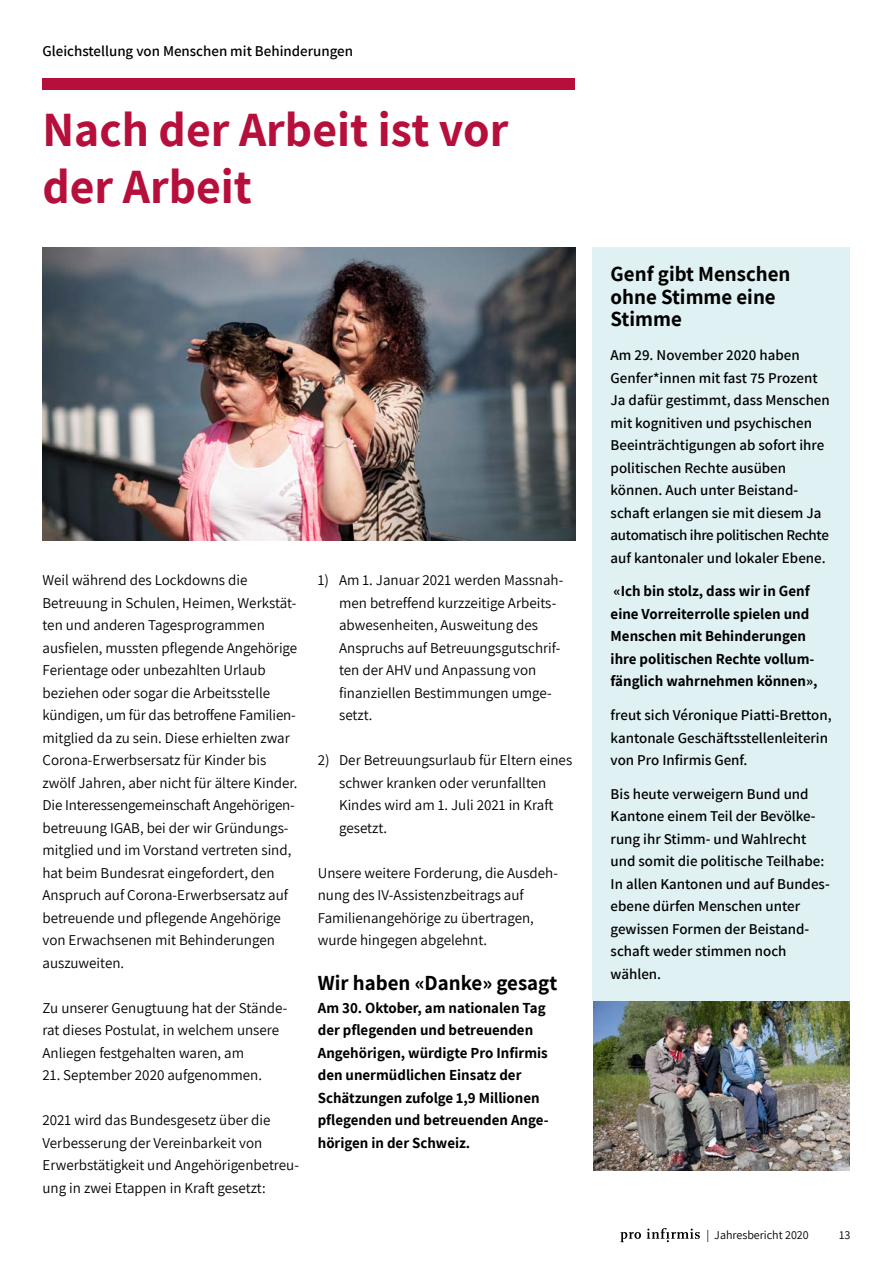
<style>
.page{position:relative;width:893px;height:1263px;background:#fff}
.page>*{position:absolute;margin:0;border:0;box-sizing:border-box;transform-origin:0 0}
.t1{font:700 48px/56.2px "Assistant";color:#b60f3c}
.t2{font:700 21px/22.5px "Assistant";color:#000}
.t3{font:15px/22.5px "Assistant";color:#000}
.t4{font:600 15px/22.5px "Assistant";color:#000}
.t5{font:700 15px/22.5px "Assistant";color:#000}
.t6{font:12px "Assistant";color:#000}
</style>
<div class="page">
<svg style="left:620px;top:1232px;width:21px;height:10px"></svg>
<svg style="left:647px;top:1228px;width:53px;height:14px"></svg>
<div style="left:43px;top:79px;width:532px;height:11px;background:#b60f3c"></div>
<img style="left:43px;top:248px;width:532px;height:292px">
<div style="left:593px;top:247px;width:257px;height:754px;background:#e0f1f4"></div>
<img style="left:593px;top:1001px;width:257px;height:169px">
<h1 class="t4" style="left:43px;top:39px;width:312px">Gleichstellung von Menschen mit Behinderungen</h1>
<h2 class="t1" style="left:43px;top:100px;width:467px">Nach der Arbeit ist vor der Arbeit</h2>
<p class="t3" style="left:43px;top:568px;width:256px">Weil während des Lockdowns die Betreuung in Schulen, Heimen, Werkstät&shy;ten und anderen Tagesprogrammen ausfielen, mussten pflegende Angehörige Ferientage oder unbezahlten Urlaub beziehen oder sogar die Arbeitsstelle kündigen, um für das betroffene Familien&shy;mitglied da zu sein. Diese erhielten zwar Corona-Erwerbsersatz für Kinder bis zwölf Jahren, aber nicht für ältere Kinder.<br>Die Interessengemeinschaft Angehörigen&shy;betreuung IGAB, bei der wir Gründungs&shy;mitglied und im Vorstand vertreten sind, hat beim Bundesrat eingefordert, den Anspruch auf Corona-Erwerbsersatz auf betreuende und pflegende Angehörige von Erwachsenen mit Behinderungen auszuweiten.</p>
<p class="t3" style="left:43px;top:996px;width:246px">Zu unserer Genugtuung hat der Stände&shy;rat dieses Postulat, in welchem unsere<br>Anliegen festgehalten waren, am</p>
<p class="t3" style="left:43px;top:1063px;width:221px">21. September 2020 aufgenommen.</p>
<p class="t3" style="left:43px;top:1108px;width:258px">2021 wird das Bundesgesetz über die Verbesserung der Vereinbarkeit von Erwerbstätigkeit und Angehörigenbetreu&shy;ung in zwei Etappen in Kraft gesetzt:</p>
<p class="t3" style="left:339px;top:568px;width:226px;text-indent:-21px">1) Am 1. Januar 2021 werden Massnah&shy;men betreffend kurzzeitige Arbeits&shy;abwesenheiten, Ausweitung des<br>Anspruchs auf Betreuungsgutschrif&shy;ten der AHV und Anpassung von finanziellen Bestimmungen umge&shy;setzt.</p>
<p class="t3" style="left:339px;top:748px;width:235px;text-indent:-21px">2) Der Betreuungsurlaub für Eltern eines schwer kranken oder verunfallten<br>Kindes wird am 1. Juli 2021 in Kraft gesetzt.</p>
<p class="t3" style="left:318px;top:861px;width:242px">Unsere weitere Forderung, die Ausdeh&shy;nung des IV-Assistenzbeitrags auf Familienangehörige zu übertragen, wurde hingegen abgelehnt.</p>
<h3 class="t2" style="left:318px;top:971px;width:241px">Wir haben «Danke» gesagt</h3>
<p class="t5" style="left:318px;top:996px;width:231px">Am 30. Oktober, am nationalen Tag der pflegenden und betreuenden<br>Angehörigen, würdigte Pro Infirmis den unermüdlichen Einsatz der<br>Schätzungen zufolge 1,9 Millionen pflegenden und betreuenden Ange&shy;hörigen in der Schweiz.</p>
<h3 class="t2" style="left:611px;top:262px;width:181px">Genf gibt Menschen ohne Stimme eine<br>Stimme</h3>
<p class="t4" style="left:611px;top:343px;width:221px">Am 29. November 2020 haben<br>Genfer*innen mit fast 75 Prozent<br>Ja dafür gestimmt, dass Menschen mit kognitiven und psychischen<br>Beeinträchtigungen ab sofort ihre politischen Rechte ausüben können. Auch unter Beistand&shy;schaft erlangen sie mit diesem Ja automatisch ihre politischen Rechte auf kantonaler und lokaler Ebene.</p>
<p class="t5" style="left:611px;top:579px;width:208px">«Ich bin stolz, dass wir in Genf eine Vorreiterrolle spielen und<br>Menschen mit Behinderungen ihre politischen Rechte vollum&shy;fänglich wahrnehmen können»,</p>
<p class="t4" style="left:611px;top:703px;width:223px">freut sich Véronique Piatti-Bretton, kantonale Geschäftsstellenleiterin von Pro Infirmis Genf.</p>
<p class="t4" style="left:611px;top:782px;width:221px">Bis heute verweigern Bund und<br>Kantone einem Teil der Bevölke&shy;rung ihr Stimm- und Wahlrecht und somit die politische Teilhabe:<br>In allen Kantonen und auf Bundes&shy;ebene dürfen Menschen unter gewissen Formen der Beistand&shy;schaft weder stimmen noch wählen.</p>
<p class="t6" style="left:707px;top:1226px;width:104px">| Jahresbericht 2020</p>
<p class="t6" style="left:839px;top:1226px;width:13px">13</p>
</div>
